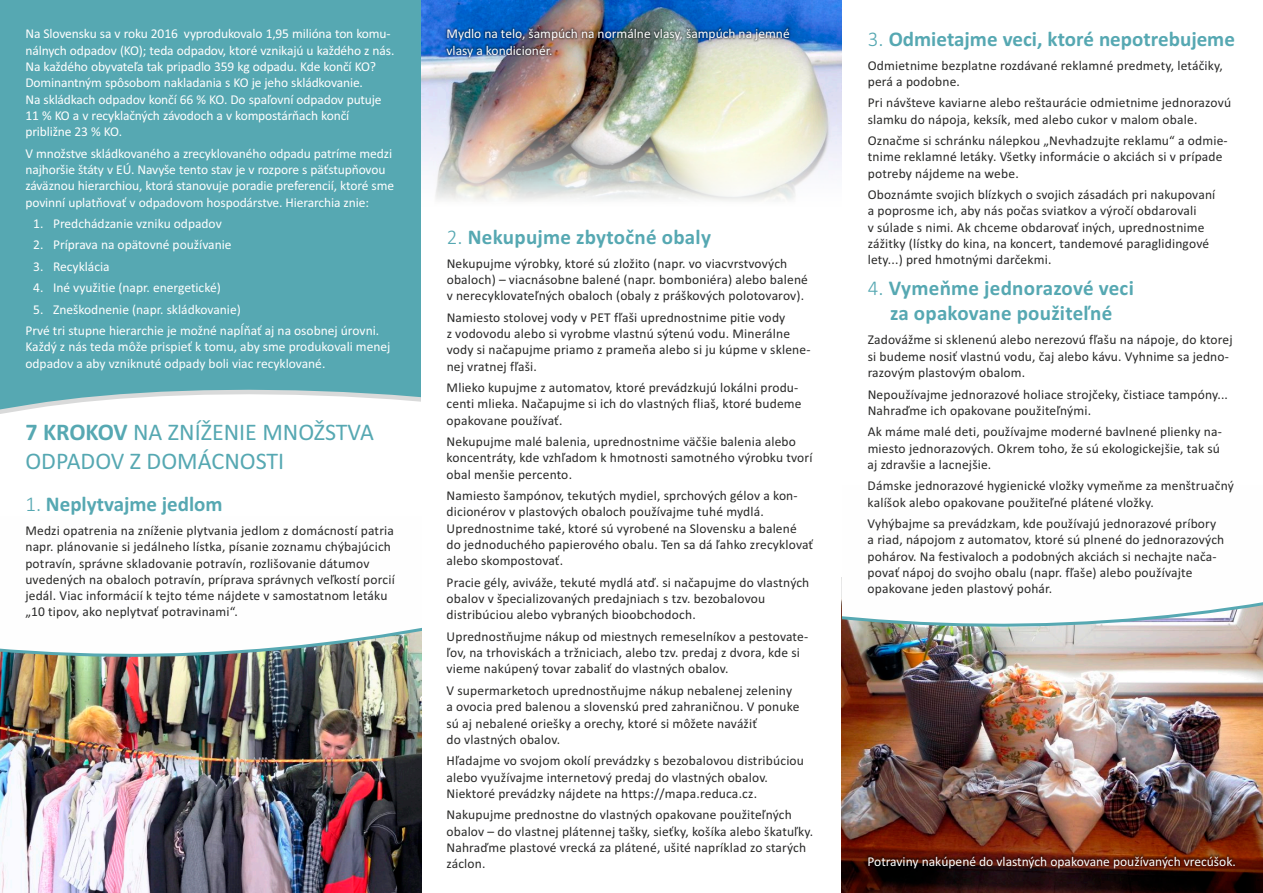
<style>
.page{position:relative;width:1263px;height:893px;background:#fff}
.page>*{position:absolute;margin:0;border:0;box-sizing:border-box;transform-origin:0 0}
.t1{font:24px/29px "Calibri";color:#56a8b2}
.t2{font:700 21px/25.3px "Calibri";color:#56a8b2;text-align:center}
.t3{font:13.5px/16.4px "Calibri";letter-spacing:.015em;color:#2a2a29}
.t4{font:13.5px/16.4px "Calibri";letter-spacing:-.01em;color:#fefefe}
.s1{font-weight:700}
.s2{font-weight:300}
</style>
<div class="page">
<img style="left:0;top:699px;width:421px;height:194px">
<img style="left:842px;top:669px;width:421px;height:224px">
<img style="left:0;top:628px;width:421px;height:71px">
<img style="left:421px;top:0;width:421px;height:201px">
<img style="left:842px;top:602px;width:421px;height:67px">
<div style="left:0;top:0;width:421px;height:414px;background:#56a8b2"></div>
<img style="left:444px;top:23px;width:375px;height:78px">
<img style="left:865px;top:850px;width:375px;height:43px">
<p class="t4" style="left:25px;top:27px;width:370px">Na Slovensku sa v roku 2016 vyprodukovalo 1,95 milióna ton komu&shy;nálnych odpadov (KO); teda odpadov, ktoré vznikajú u každého z nás.<br>Na každého obyvateľa tak pripadlo 359 kg odpadu. Kde končí KO?<br>Dominantným spôsobom nakladania s KO je jeho skládkovanie.<br>Na skládkach odpadov končí 66 % KO. Do spaľovní odpadov putuje 11 % KO a v recyklačných závodoch a v kompostárňach končí približne 23 % KO.</p>
<p class="t4" style="left:25px;top:146px;width:370px">V množstve skládkovaného a zrecyklovaného odpadu patríme medzi najhoršie štáty v EÚ. Navyše tento stav je v rozpore s päťstupňovou záväznou hierarchiou, ktorá stanovuje poradie preferencií, ktoré sme povinní uplatňovať v odpadovom hospodárstve. Hierarchia znie:</p>
<p class="t4" style="left:33px;top:216px;width:190px">1. Predchádzanie vzniku odpadov</p>
<p class="t4" style="left:33px;top:238px;width:200px">2. Príprava na opätovné používanie</p>
<p class="t4" style="left:33px;top:259px;width:78px">3. Recyklácia</p>
<p class="t4" style="left:33px;top:281px;width:189px">4. Iné využitie (napr. energetické)</p>
<p class="t4" style="left:25px;top:300px;width:355px;line-height:21.5px;text-indent:8px">5. Zneškodnenie (napr. skládkovanie)<br>Prvé tri stupne hierarchie je možné napĺňať aj na osobnej úrovni.</p>
<p class="t4" style="left:25px;top:340px;width:367px">Každý z nás teda môže prispieť k tomu, aby sme produkovali menej odpadov a aby vzniknuté odpady boli viac recyklované.</p>
<h1 class="t1" style="left:25px;top:420px;width:350px"><span class="s1">7 KROKOV</span> NA ZNÍŽENIE MNOŽSTVA<br>ODPADOV Z DOMÁCNOSTI</h1>
<h2 class="t2" style="left:25px;top:493px;width:199px"><span class="s2">1.</span> Neplytvajme jedlom</h2>
<p class="t3" style="left:25px;top:523px;width:371px">Medzi opatrenia na zníženie plytvania jedlom z domácností patria napr. plánovanie si jedálneho lístka, písanie zoznamu chýbajúcich potravín, správne skladovanie potravín, rozlišovanie dátumov uvedených na obaloch potravín, príprava správnych veľkostí porcií jedál. Viac informácií k tejto téme nájdete v samostatnom letáku „10 tipov, ako neplytvať potravinami“.</p>
<p class="t4" style="left:446px;top:27px;width:345px">Mydlo na telo, šampúch na normálne vlasy, šampúch na jemné vlasy a kondicionér.</p>
<h2 class="t2" style="left:447px;top:226px;width:266px"><span class="s2">2.</span> Nekupujme zbytočné obaly</h2>
<p class="t3" style="left:447px;top:256px;width:363px">Nekupujme výrobky, ktoré sú zložito (napr. vo viacvrstvových obaloch) – viacnásobne balené (napr. bomboniéra) alebo balené v nerecyklovateľných obaloch (obaly z práškových polotovarov).</p>
<p class="t3" style="left:447px;top:310px;width:365px">Namiesto stolovej vody v PET fľaši uprednostnime pitie vody<br>z vodovodu alebo si vyrobme vlastnú sýtenú vodu. Minerálne vody si načapujme priamo z prameňa alebo si ju kúpme v sklene&shy;nej vratnej fľaši.</p>
<p class="t3" style="left:447px;top:380px;width:356px">Mlieko kupujme z automatov, ktoré prevádzkujú lokálni produ&shy;centi mlieka. Načapujme si ich do vlastných fliaš, ktoré budeme opakovane používať.</p>
<p class="t3" style="left:447px;top:434px;width:367px">Nekupujme malé balenia, uprednostnime väčšie balenia alebo koncentráty, kde vzhľadom k hmotnosti samotného výrobku tvorí obal menšie percento.</p>
<p class="t3" style="left:447px;top:489px;width:368px">Namiesto šampónov, tekutých mydiel, sprchových gélov a kon&shy;dicionérov v plastových obaloch používajme tuhé mydlá.<br>Uprednostnime také, ktoré sú vyrobené na Slovensku a balené do jednoduchého papierového obalu. Ten sa dá ľahko zrecyklovať alebo skompostovať.</p>
<p class="t3" style="left:447px;top:575px;width:364px">Pracie gély, aviváže, tekuté mydlá atď. si načapujme do vlastných obalov v špecializovaných predajniach s tzv. bezobalovou distribúciou alebo vybraných bioobchodoch.</p>
<p class="t3" style="left:446px;top:629px;width:363px">Uprednostňujme nákup od miestnych remeselníkov a pestovate&shy;ľov, na trhoviskách a tržniciach, alebo tzv. predaj z dvora, kde si vieme nakúpený tovar zabaliť do vlastných obalov.</p>
<p class="t3" style="left:446px;top:683px;width:354px">V supermarketoch uprednostňujme nákup nebalenej zeleniny a ovocia pred balenou a slovenskú pred zahraničnou. V ponuke sú aj nebalené oriešky a orechy, ktoré si môžete navážiť<br>do vlastných obalov.</p>
<p class="t3" style="left:446px;top:754px;width:359px">Hľadajme vo svojom okolí prevádzky s bezobalovou distribúciou alebo využívajme internetový predaj do vlastných obalov.<br>Niektoré prevádzky nájdete na https://mapa.reduca.cz.</p>
<p class="t3" style="left:446px;top:808px;width:368px">Nakupujme prednostne do vlastných opakovane použiteľných obalov – do vlastnej plátennej tašky, sieťky, košíka alebo škatuľky.<br>Nahraďme plastové vrecká za plátené, ušité napríklad zo starých záclon.</p>
<h2 class="t2" style="left:868px;top:28px;width:369px"><span class="s2">3.</span> Odmietajme veci, ktoré nepotrebujeme</h2>
<p class="t3" style="left:868px;top:58px;width:357px">Odmietnime bezplatne rozdávané reklamné predmety, letáčiky, perá a podobne.</p>
<p class="t3" style="left:868px;top:96px;width:365px">Pri návšteve kaviarne alebo reštaurácie odmietnime jednorazovú slamku do nápoja, keksík, med alebo cukor v malom obale.</p>
<p class="t3" style="left:868px;top:133px;width:361px">Označme si schránku nálepkou „Nevhadzujte reklamu“ a odmie&shy;tnime reklamné letáky. Všetky informácie o akciách si v prípade potreby nájdeme na webe.</p>
<p class="t3" style="left:868px;top:188px;width:349px">Oboznámte svojich blízkych o svojich zásadách pri nakupovaní a poprosme ich, aby nás počas sviatkov a výročí obdarovali<br>v súlade s nimi. Ak chceme obdarovať iných, uprednostnime zážitky (lístky do kina, na koncert, tandemové paraglidingové lety...) pred hmotnými darčekmi.</p>
<h2 class="t2" style="left:868px;top:277px;width:268px"><span class="s2">4.</span> Vymeňme jednorazové veci za opakovane použiteľné</h2>
<p class="t3" style="left:868px;top:333px;width:366px">Zadovážme si sklenenú alebo nerezovú fľašu na nápoje, do ktorej si budeme nosiť vlastnú vodu, čaj alebo kávu. Vyhnime sa jedno&shy;razovým plastovým obalom.</p>
<p class="t3" style="left:868px;top:387px;width:362px">Nepoužívajme jednorazové holiace strojčeky, čistiace tampóny...<br>Nahraďme ich opakovane použiteľnými.</p>
<p class="t3" style="left:868px;top:425px;width:356px">Ak máme malé deti, používajme moderné bavlnené plienky na&shy;miesto jednorazových. Okrem toho, že sú ekologickejšie, tak sú aj zdravšie a lacnejšie.</p>
<p class="t3" style="left:868px;top:479px;width:368px">Dámske jednorazové hygienické vložky vymeňme za menštruačný kalíšok alebo opakovane použiteľné plátené vložky.</p>
<p class="t3" style="left:867px;top:516px;width:358px">Vyhýbajme sa prevádzkam, kde používajú jednorazové príbory a riad, nápojom z automatov, ktoré sú plnené do jednorazových pohárov. Na festivaloch a podobných akciách si nechajte nača&shy;povať nápoj do svojho obalu (napr. fľaše) alebo používajte opakovane jeden plastový pohár.</p>
<p class="t4" style="left:867px;top:854px;width:370px">Potraviny nakúpené do vlastných opakovane používaných vrecúšok.</p>
</div>
